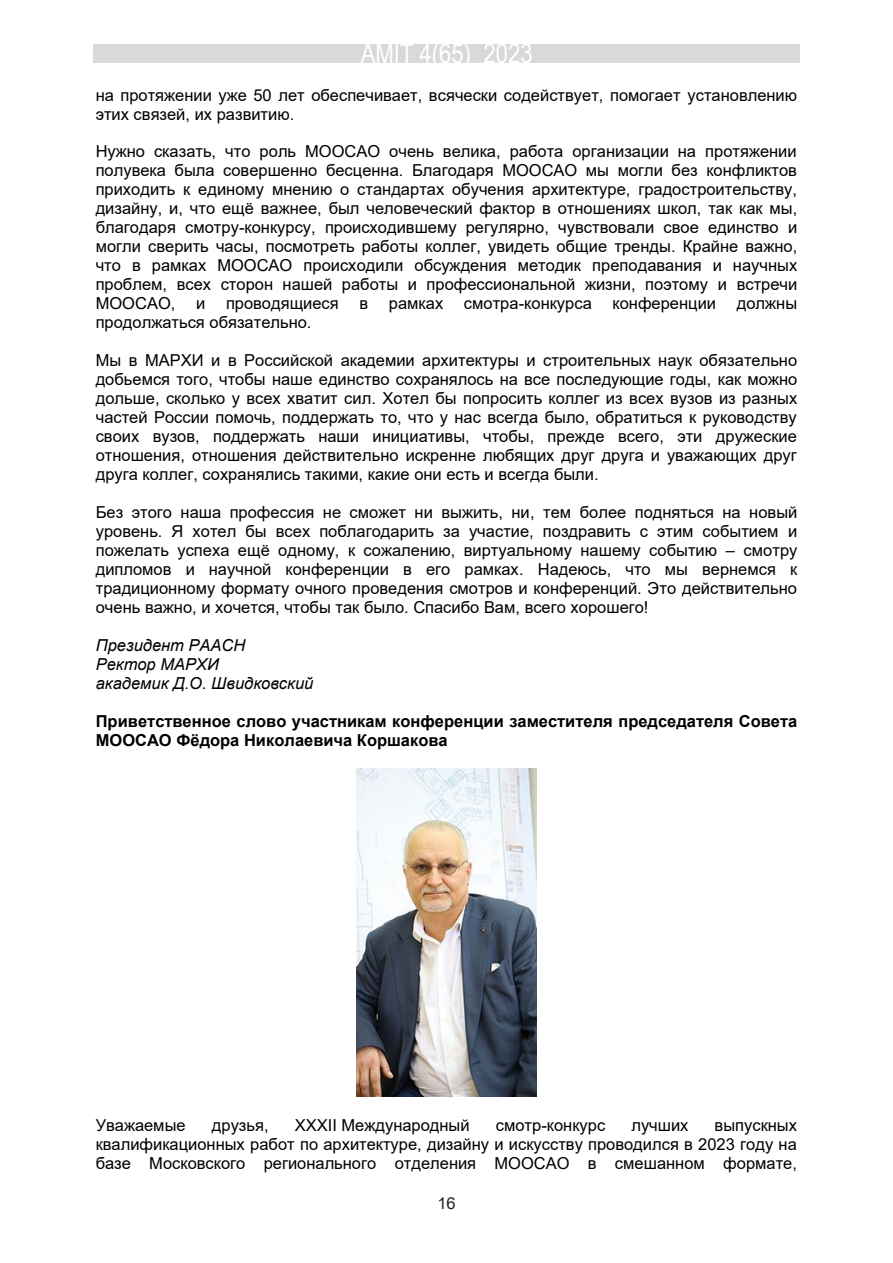
<style>
.page{position:relative;width:893px;height:1263px;background:#fff}
.page>*{position:absolute;margin:0;border:0;box-sizing:border-box;transform-origin:0 0}
.t1{font:27px "Arial Narrow";color:#fff}
.t2{font:16.5px/19px "Arial";color:#000;text-align:justify}
.t3{font:700 16.5px/19px "Arial";color:#000}
.t4{font:italic 16.5px/19px "Arial";color:#000}
.t5{font:16.5px "Arial";color:#231f20}
</style>
<div class="page">
<div style="left:93px;top:44px;width:707px;height:19px;background:#d9d9d9"></div>
<img style="left:356px;top:768px;width:181px;height:329px">
<h1 class="t1" style="left:361px;top:34px;width:173px">AMIT 4(65) 2023</h1>
<p class="t2" style="left:96px;top:85px;width:703px">на протяжении уже 50 лет обеспечивает, всячески содействует, помогает установлению этих связей, их развитию.</p>
<p class="t2" style="left:96px;top:142px;width:703px">Нужно сказать, что роль МООСАО очень велика, работа организации на протяжении полувека была совершенно бесценна. Благодаря МООСАО мы могли без конфликтов приходить к единому мнению о стандартах обучения архитектуре, градостроительству, дизайну, и, что ещё важнее, был человеческий фактор в отношениях школ, так как мы, благодаря смотру-конкурсу, происходившему регулярно, чувствовали свое единство и могли сверить часы, посмотреть работы коллег, увидеть общие тренды. Крайне важно, что в рамках МООСАО происходили обсуждения методик преподавания и научных проблем, всех сторон нашей работы и профессиональной жизни, поэтому и встречи МООСАО,</p>
<p class="t2" style="left:196px;top:294px;width:11px">и</p>
<p class="t2" style="left:226px;top:294px;width:114px">проводящиеся</p>
<p class="t2" style="left:360px;top:294px;width:10px">в</p>
<p class="t2" style="left:389px;top:294px;width:56px">рамках</p>
<p class="t2" style="left:464px;top:294px;width:129px">смотра-конкурса</p>
<p class="t2" style="left:613px;top:294px;width:105px">конференции</p>
<p class="t2" style="left:737px;top:294px;width:62px">должны</p>
<p class="t2" style="left:96px;top:313px;width:217px">продолжаться обязательно.</p>
<p class="t2" style="left:96px;top:351px;width:703px">Мы в МАРХИ и в Российской академии архитектуры и строительных наук обязательно добьемся того, чтобы наше единство сохранялось на все последующие годы, как можно дольше, сколько у всех хватит сил. Хотел бы попросить коллег из всех вузов из разных частей России помочь, поддержать то, что у нас всегда было, обратиться к руководству своих вузов, поддержать наши инициативы, чтобы, прежде всего, эти дружеские отношения, отношения действительно искренне любящих друг друга и уважающих друг друга коллег, сохранялись такими, какие они есть и всегда были.</p>
<p class="t2" style="left:96px;top:503px;width:703px">Без этого наша профессия не сможет ни выжить, ни, тем более подняться на новый уровень. Я хотел бы всех поблагодарить за участие, поздравить с этим событием и пожелать успеха ещё одному, к сожалению, виртуальному нашему событию – смотру дипломов и научной конференции в его рамках. Надеюсь, что мы вернемся к традиционному формату очного проведения смотров и конференций. Это действительно очень важно, и хочется, чтобы так было. Спасибо Вам, всего хорошего!</p>
<p class="t4" style="left:96px;top:636px;width:219px">Президент РААСН<br>Ректор МАРХИ<br>академик Д.О. Швидковский</p>
<p class="t3" style="left:96px;top:712px;width:703px">Приветственное слово участникам конференции заместителя председателя Совета<br>МООСАО Фёдора Николаевича Коршакова</p>
<p class="t2" style="left:96px;top:1116px;width:92px">Уважаемые</p>
<p class="t2" style="left:212px;top:1116px;width:58px">друзья,</p>
<p class="t2" style="left:295px;top:1116px;width:176px">XХХII Международный</p>
<p class="t2" style="left:496px;top:1116px;width:111px">смотр-конкурс</p>
<p class="t2" style="left:631px;top:1116px;width:59px">лучших</p>
<p class="t2" style="left:96px;top:1116px;width:703px;text-indent:619px">выпускных квалификационных работ по архитектуре, дизайну и искусству проводился в 2023 году на базе Московского регионального отделения МООСАО в смешанном формате,</p>
<p class="t5" style="left:437px;top:1191px;width:20px">16</p>
</div>
